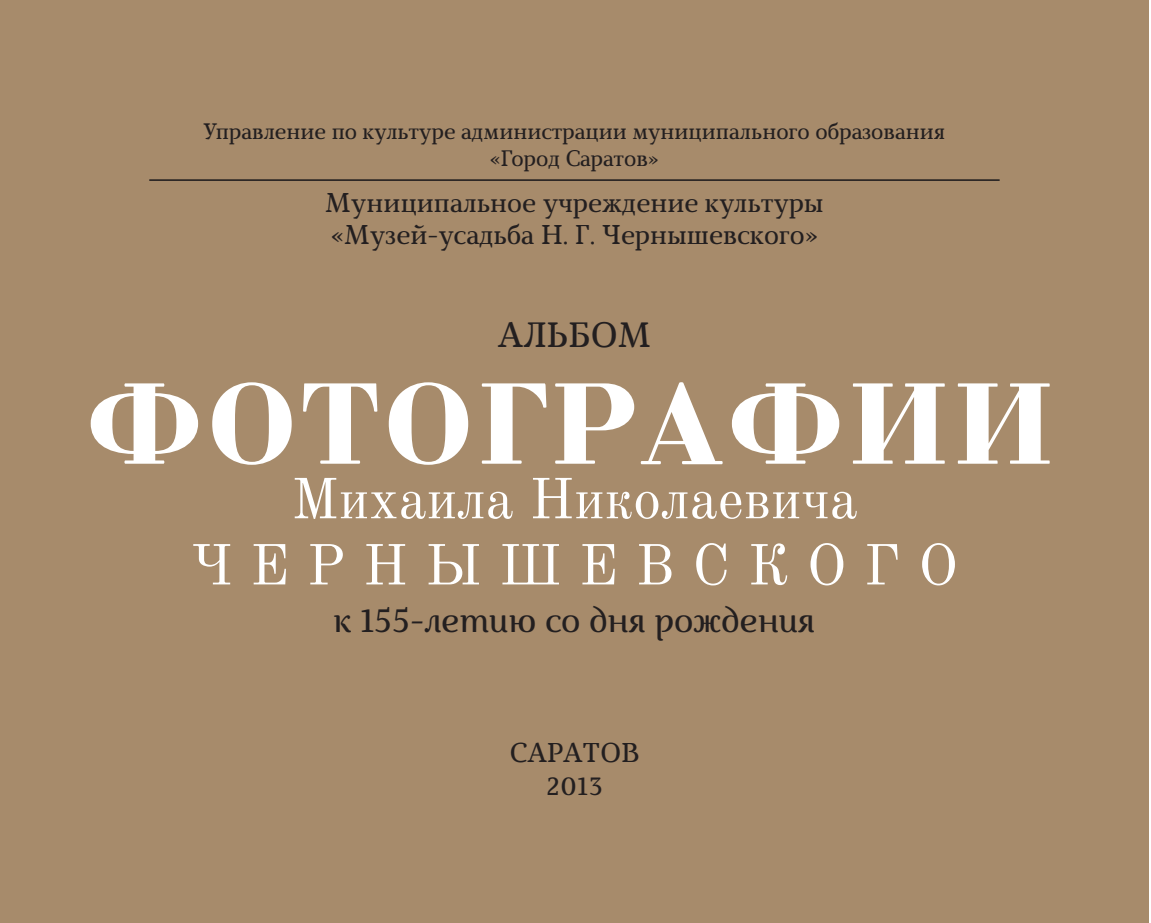
<style>
.page{position:relative;width:1151px;height:923px;background:#fff}
.page>*{position:absolute;margin:0;border:0;box-sizing:border-box;transform-origin:0 0}
.t1{font:108.5px "Bradobrei";color:#fff}
.t2{font:56.7px/66.1px "Old Standard TT";color:#fff;text-align:center}
.t3{font:italic 35.18px "Marta";color:#231f20}
.t4{font:27.12px/32.6px "Marta";color:#231f20}
.t5{font:italic 27.12px/32.6px "Marta";color:#231f20;text-align:center}
.t6{font:22.4px/26.8px "Marta";color:#231f20;text-align:center}
</style>
<div class="page">
<div style="left:0;top:0;width:1149px;height:923px;background:#a78b6b"></div>
<hr style="left:149px;top:179px;width:850px;height:2px;background:#231f20">
<p class="t6" style="left:204px;top:118px;width:743px">Управление по культуре администрации муниципального образования «Город Саратов»</p>
<p class="t4" style="left:325px;top:186px;width:500px">Муниципальное учреждение культуры «Музей-усадьба Н. Г. Чернышевского»</p>
<h3 class="t3" style="left:497px;top:315px;width:155px">АЛЬБОМ</h3>
<h1 class="t1" style="left:84px;top:352px;width:974px">ФОТОГРАФИИ</h1>
<h2 class="t2" style="left:191px;top:466px;width:768px">Михаила Николаевича<br>ЧЕРНЫШЕВСКОГО</h2>
<h3 class="t3" style="left:334px;top:599px;width:483px">к 155-летию со дня рождения</h3>
<p class="t5" style="left:509px;top:737px;width:132px">САРАТОВ<br>2013</p>
</div>
